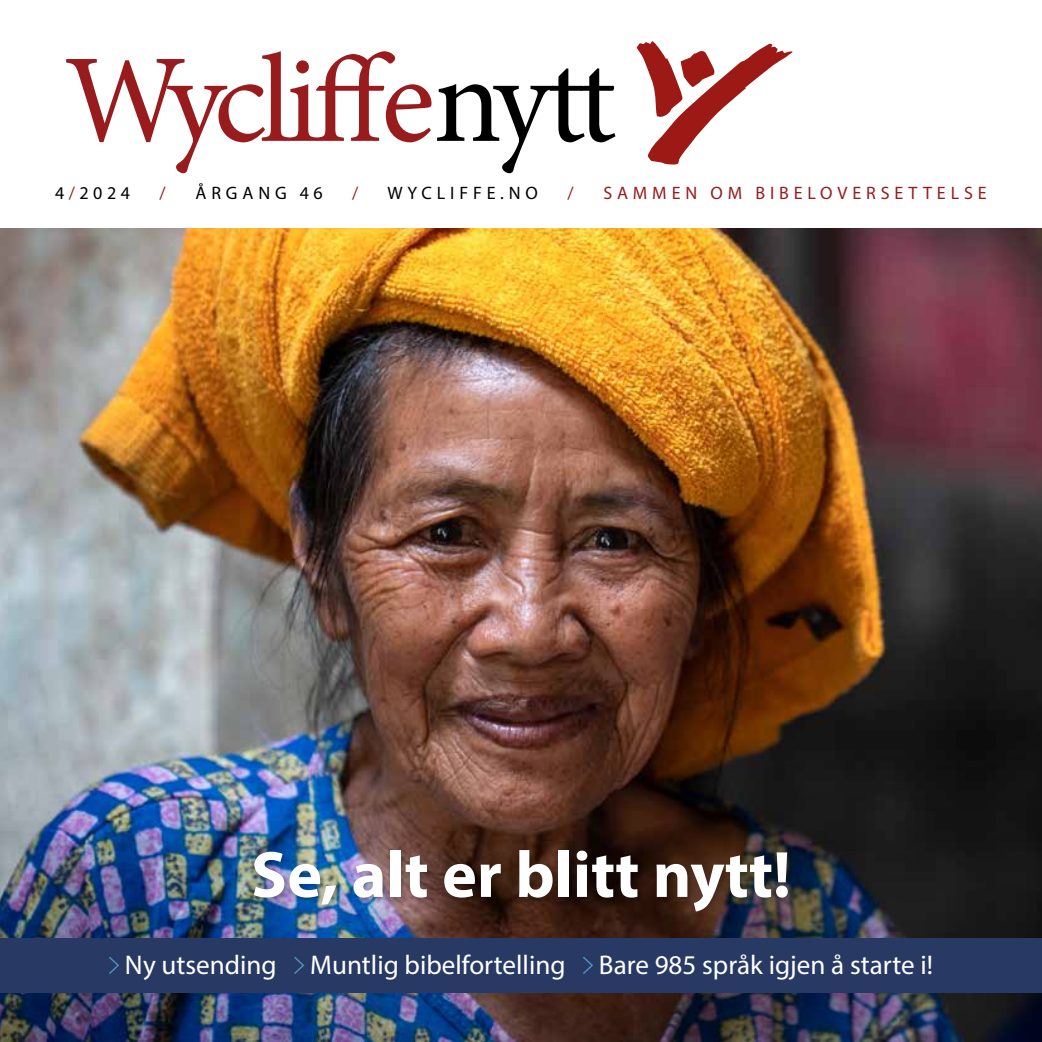
<style>
.page{position:relative;width:1042px;height:1042px;background:#fff}
.page>*{position:absolute;margin:0;border:0;box-sizing:border-box;transform-origin:0 0}
.t1{font:125.83px "Minion Pro";letter-spacing:-.055em;color:#981b1e}
.t2{font:700 65.98px "Myriad Pro";color:#fff}
.t3{font:27.12px "Myriad Pro";color:#fff}
.t4{font:18.03px "Myriad Pro";letter-spacing:.27em;color:#981b1e}
.t5{font:18.03px "Myriad Pro";letter-spacing:.27em;color:#000}
.s1{color:#000}
.s2{color:#981b1e}
</style>
<div class="page">
<img style="left:0;top:229px;width:1042px;height:431px">
<svg style="left:637px;top:41px;width:156px;height:124px"></svg>
<img style="left:0;top:660px;width:1042px;height:382px">
<div style="left:251px;top:846px;width:545px;height:74px;background:#000;opacity:.3"></div>
<div style="left:0;top:938px;width:1042px;height:54px;background:#283a63"></div>
<svg style="left:109px;top:957px;width:10px;height:17px"></svg>
<svg style="left:294px;top:957px;width:11px;height:17px"></svg>
<svg style="left:583px;top:957px;width:10px;height:17px"></svg>
<h1 class="t1" style="left:64px;top:16px;width:554px">Wycliffe<span class="s1">nytt</span></h1>
<p class="t4" style="left:160px;top:182px;width:8px">/</p>
<p class="t5" style="left:195px;top:182px;width:129px">ÅRGANG 46</p>
<p class="t4" style="left:352px;top:182px;width:8px">/</p>
<p class="t5" style="left:387px;top:182px;width:152px">WYCLIFFE.NO</p>
<p class="t4" style="left:567px;top:182px;width:8px">/</p>
<p class="t4" style="left:603px;top:182px;width:385px">SAMMEN OM BIBELOVERSETTELSE</p>
<p class="t5" style="left:55px;top:182px;width:76px">4<span class="s2">/</span>2024</p>
<h2 class="t2" style="left:251px;top:831px;width:541px">Se, alt er blitt nytt!</h2>
<p class="t3" style="left:125px;top:948px;width:809px">Ny utsending Muntlig bibelfortelling Bare 985 språk igjen å starte i!</p>
</div>
